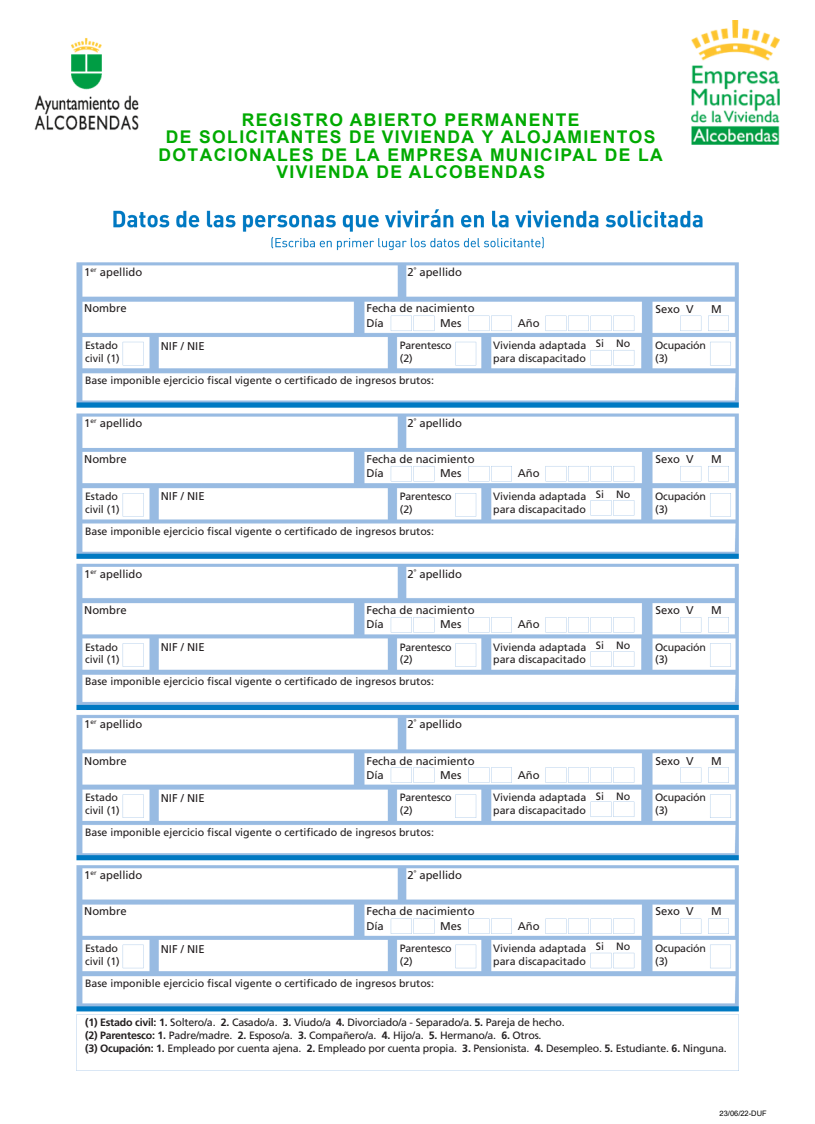
<style>
.page{position:relative;width:815px;height:1124px;background:#fff}
.page>*{position:absolute;margin:0;border:0;box-sizing:border-box;transform-origin:0 0}
.t1{font:700 17.5px/17.5px "Arial";letter-spacing:.08em;color:#0a0;text-align:center}
.t2{font:11.25px "Frutiger";color:#231f20}
.t3{font:10.62px "Frutiger";color:#231f20}
.t4{font:10.62px "Frutiger";letter-spacing:-.02em;color:#231f20}
.t5{font:7.5px "Arial";color:#000}
.s1{font-weight:700}
.s2{font-family:"Helvetica"}
</style>
<div class="page">
<img style="left:76px;top:209px;width:663px;height:862px">
<img style="left:691px;top:20px;width:88px;height:125px">
<img style="left:34px;top:38px;width:105px;height:92px">
<p class="t1" style="left:159px;top:111px;width:506px">REGISTRO ABIERTO PERMANENTE<br>DE SOLICITANTES DE VIVIENDA Y ALOJAMIENTOS DOTACIONALES DE LA EMPRESA MUNICIPAL DE LA VIVIENDA DE ALCOBENDAS</p>
<p class="t2" style="left:84px;top:265px;width:60px">1<sup>er</sup> apellido</p>
<p class="t2" style="left:407px;top:265px;width:56px">2<sup>º</sup> apellido</p>
<p class="t2" style="left:84px;top:302px;width:44px">Nombre</p>
<p class="t2" style="left:366px;top:302px;width:110px">Fecha de nacimiento</p>
<p class="t2" style="left:655px;top:302px;width:40px">Sexo V</p>
<p class="t2" style="left:711px;top:302px;width:12px">M</p>
<p class="t2" style="left:366px;top:316px;width:19px">Día</p>
<p class="t2" style="left:440px;top:316px;width:23px">Mes</p>
<p class="t2" style="left:518px;top:316px;width:23px">Año</p>
<p class="t3" style="left:85px;top:339px;width:35px">Estado</p>
<p class="t3" style="left:85px;top:352px;width:36px">civil (1)</p>
<p class="t2" style="left:161px;top:339px;width:45px">NIF / NIE</p>
<p class="t4" style="left:400px;top:339px;width:53px">Parentesco</p>
<p class="t3" style="left:400px;top:352px;width:14px">(2)</p>
<p class="t3" style="left:493px;top:339px;width:95px">Vivienda adaptada</p>
<p class="t3" style="left:493px;top:352px;width:94px">para discapacitado</p>
<p class="t3" style="left:596px;top:337px;width:10px">Si</p>
<p class="t3" style="left:616px;top:337px;width:16px">No</p>
<p class="t4" style="left:655px;top:339px;width:52px">Ocupación</p>
<p class="t3" style="left:655px;top:352px;width:14px">(3)</p>
<p class="t3" style="left:85px;top:374px;width:350px">Base imponible ejercicio fiscal vigente o certificado de ingresos brutos:</p>
<p class="t2" style="left:84px;top:416px;width:60px">1<sup>er</sup> apellido</p>
<p class="t2" style="left:407px;top:416px;width:56px">2<sup>º</sup> apellido</p>
<p class="t2" style="left:84px;top:452px;width:44px">Nombre</p>
<p class="t2" style="left:366px;top:452px;width:110px">Fecha de nacimiento</p>
<p class="t2" style="left:366px;top:467px;width:19px">Día</p>
<p class="t2" style="left:440px;top:467px;width:23px">Mes</p>
<p class="t2" style="left:518px;top:467px;width:23px">Año</p>
<p class="t3" style="left:85px;top:490px;width:35px">Estado</p>
<p class="t3" style="left:85px;top:502px;width:36px">civil (1)</p>
<p class="t2" style="left:161px;top:490px;width:45px">NIF / NIE</p>
<p class="t4" style="left:400px;top:490px;width:53px">Parentesco</p>
<p class="t3" style="left:400px;top:502px;width:14px">(2)</p>
<p class="t3" style="left:493px;top:490px;width:95px">Vivienda adaptada</p>
<p class="t3" style="left:493px;top:502px;width:94px">para discapacitado</p>
<p class="t3" style="left:85px;top:524px;width:350px">Base imponible ejercicio fiscal vigente o certificado de ingresos brutos:</p>
<p class="t3" style="left:596px;top:488px;width:10px">Si</p>
<p class="t2" style="left:84px;top:567px;width:60px">1<sup>er</sup> apellido</p>
<p class="t2" style="left:407px;top:567px;width:56px">2<sup>º</sup> apellido</p>
<p class="t2" style="left:84px;top:603px;width:44px">Nombre</p>
<p class="t2" style="left:366px;top:603px;width:110px">Fecha de nacimiento</p>
<p class="t2" style="left:366px;top:617px;width:19px">Día</p>
<p class="t2" style="left:440px;top:617px;width:23px">Mes</p>
<p class="t2" style="left:518px;top:617px;width:23px">Año</p>
<p class="t3" style="left:85px;top:640px;width:35px">Estado</p>
<p class="t3" style="left:85px;top:653px;width:36px">civil (1)</p>
<p class="t2" style="left:161px;top:640px;width:45px">NIF / NIE</p>
<p class="t4" style="left:400px;top:640px;width:53px">Parentesco</p>
<p class="t3" style="left:400px;top:653px;width:14px">(2)</p>
<p class="t3" style="left:493px;top:640px;width:95px">Vivienda adaptada</p>
<p class="t3" style="left:493px;top:653px;width:94px">para discapacitado</p>
<p class="t3" style="left:85px;top:675px;width:350px">Base imponible ejercicio fiscal vigente o certificado de ingresos brutos:</p>
<p class="t3" style="left:596px;top:638px;width:10px">Si</p>
<p class="t2" style="left:84px;top:717px;width:60px">1<sup>er</sup> apellido</p>
<p class="t2" style="left:407px;top:717px;width:56px">2<sup>º</sup> apellido</p>
<p class="t2" style="left:84px;top:754px;width:44px">Nombre</p>
<p class="t2" style="left:366px;top:754px;width:110px">Fecha de nacimiento</p>
<p class="t2" style="left:366px;top:768px;width:19px">Día</p>
<p class="t2" style="left:440px;top:768px;width:23px">Mes</p>
<p class="t2" style="left:518px;top:768px;width:23px">Año</p>
<p class="t3" style="left:85px;top:791px;width:35px">Estado</p>
<p class="t3" style="left:85px;top:804px;width:36px">civil (1)</p>
<p class="t2" style="left:161px;top:791px;width:45px">NIF / NIE</p>
<p class="t4" style="left:400px;top:791px;width:53px">Parentesco</p>
<p class="t3" style="left:400px;top:804px;width:14px">(2)</p>
<p class="t3" style="left:493px;top:791px;width:95px">Vivienda adaptada</p>
<p class="t3" style="left:493px;top:804px;width:94px">para discapacitado</p>
<p class="t3" style="left:85px;top:825px;width:350px">Base imponible ejercicio fiscal vigente o certificado de ingresos brutos:</p>
<p class="t3" style="left:596px;top:789px;width:10px">Si</p>
<p class="t2" style="left:84px;top:868px;width:60px">1<sup>er</sup> apellido</p>
<p class="t2" style="left:407px;top:868px;width:56px">2<sup>º</sup> apellido</p>
<p class="t2" style="left:84px;top:904px;width:44px">Nombre</p>
<p class="t2" style="left:366px;top:904px;width:110px">Fecha de nacimiento</p>
<p class="t2" style="left:366px;top:918px;width:19px">Día</p>
<p class="t2" style="left:440px;top:918px;width:23px">Mes</p>
<p class="t2" style="left:518px;top:918px;width:23px">Año</p>
<p class="t3" style="left:85px;top:941px;width:35px">Estado</p>
<p class="t3" style="left:85px;top:954px;width:36px">civil (1)</p>
<p class="t2" style="left:161px;top:941px;width:45px">NIF / NIE</p>
<p class="t4" style="left:400px;top:941px;width:53px">Parentesco</p>
<p class="t3" style="left:400px;top:954px;width:14px">(2)</p>
<p class="t3" style="left:493px;top:941px;width:95px">Vivienda adaptada</p>
<p class="t3" style="left:493px;top:954px;width:94px">para discapacitado</p>
<p class="t3" style="left:596px;top:940px;width:10px">Si</p>
<p class="t3" style="left:616px;top:488px;width:16px">No</p>
<p class="t3" style="left:616px;top:638px;width:16px">No</p>
<p class="t3" style="left:616px;top:789px;width:16px">No</p>
<p class="t3" style="left:616px;top:940px;width:16px">No</p>
<p class="t2" style="left:655px;top:452px;width:40px">Sexo V</p>
<p class="t2" style="left:711px;top:452px;width:12px">M</p>
<p class="t4" style="left:655px;top:490px;width:52px">Ocupación</p>
<p class="t3" style="left:655px;top:502px;width:14px">(3)</p>
<p class="t2" style="left:655px;top:603px;width:40px">Sexo V</p>
<p class="t2" style="left:711px;top:603px;width:12px">M</p>
<p class="t4" style="left:655px;top:640px;width:52px">Ocupación</p>
<p class="t3" style="left:655px;top:653px;width:14px">(3)</p>
<p class="t2" style="left:655px;top:754px;width:40px">Sexo V</p>
<p class="t2" style="left:711px;top:754px;width:12px">M</p>
<p class="t4" style="left:655px;top:791px;width:52px">Ocupación</p>
<p class="t3" style="left:655px;top:804px;width:14px">(3)</p>
<p class="t2" style="left:655px;top:904px;width:40px">Sexo V</p>
<p class="t2" style="left:711px;top:904px;width:12px">M</p>
<p class="t4" style="left:655px;top:941px;width:52px">Ocupación</p>
<p class="t3" style="left:655px;top:954px;width:14px">(3)</p>
<p class="t3" style="left:85px;top:976px;width:350px">Base imponible ejercicio fiscal vigente o certificado de ingresos brutos:</p>
<p class="t4" style="left:85px;top:1016px;width:481px"><span class="s1">(1) Estado civil: 1.</span> Soltero/a. <span class="s1">2.</span> Casado/a. <span class="s1">3.</span> Viudo/a <span class="s1">4.</span> Divorciado/a - Separado/a. <span class="s1">5.</span> Pareja de hecho.</p>
<p class="t4" style="left:85px;top:1028px;width:458px"><span class="s1">(2) Parentesco: 1.</span> Padre/madre. <span class="s1">2.</span> Esposo/a. <span class="s1">3.</span> Compañero/a. <span class="s1">4.</span> Hijo/a. <span class="s1">5.</span> Hermano/a. <span class="s1">6.</span> Otros.</p>
<p class="t4" style="left:85px;top:1041px;width:643px"><span class="s1">(3) Ocupación: 1.</span> Empleado por cuenta ajena. <span class="s1">2.</span> Empleado por cuenta propia. <span class="s1">3.</span> Pensionista. <span class="s1">4.</span> Desempleo. <span class="s1">5.</span> Estudiante. <span class="s1">6.</span> Ninguna.</p>
<p class="t5" style="left:719px;top:1108px;width:49px"><span class="s2">2</span>3<span class="s2">/</span>06<span class="s2">/</span>22-DUF</p>
</div>
